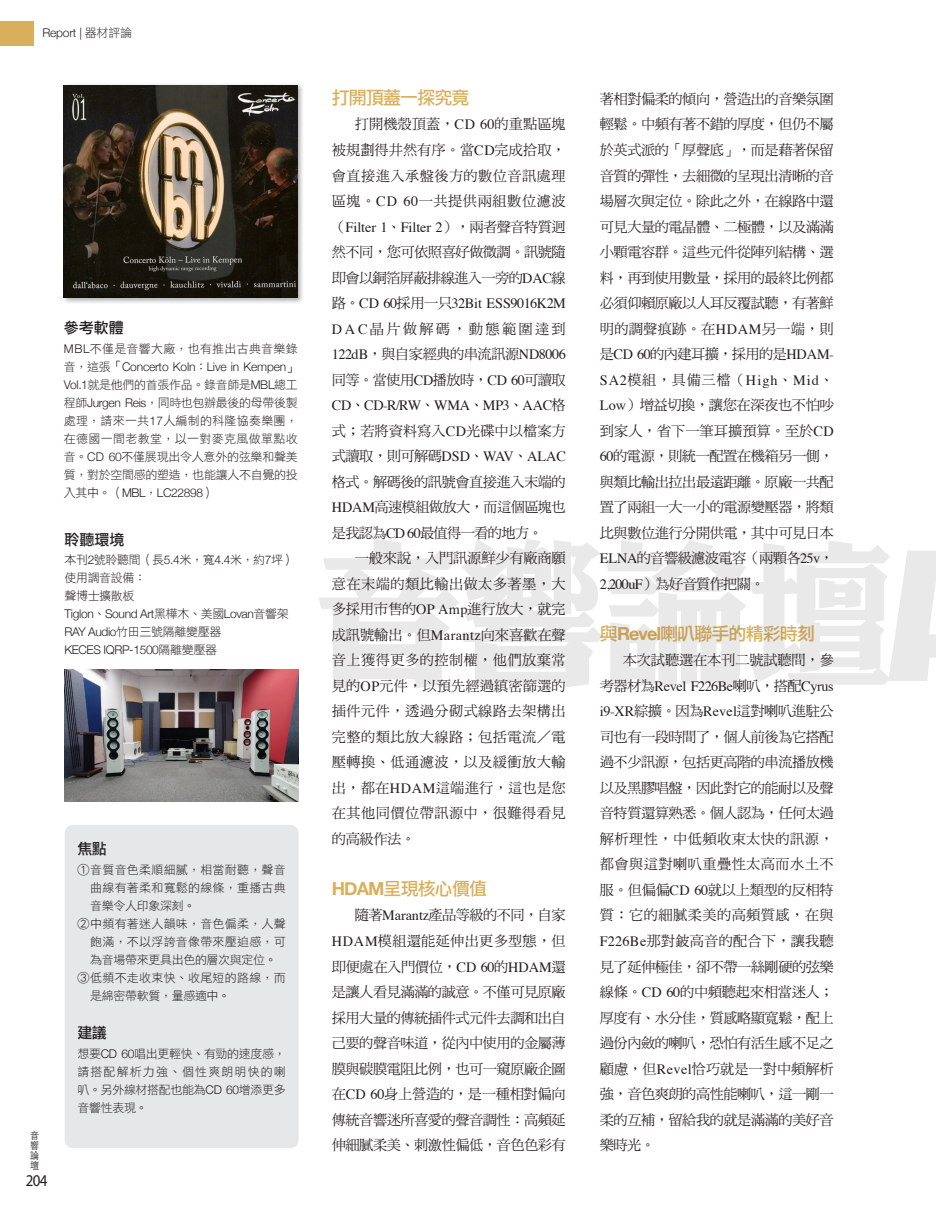
<style>
.page{position:relative;width:936px;height:1212px;background:#fff}
.page>*{position:absolute;margin:0;border:0;box-sizing:border-box;transform-origin:0 0}
.t1{font:157.5px "DF Li King Hei Std W8";color:#231f20;scale:.94 1}
.內標{font:18px "DF Li Hei Std W5";letter-spacing:-.05em;color:#daaf5c}
.t2{font:16.5px "Myriad Pro";color:#231f20;scale:.91 1}
.t3{font:15px "DF Li Hei Std W5";color:#231f20}
.內文{font:14.25px/25.5px "DF Ming Std W5";letter-spacing:-.035em;color:#231f20;text-align:justify}
.t4{font:12px/18px "DF Li Hei Std W3";letter-spacing:-.025em;color:#231f20;text-align:justify}
.t5{font:300 12px "Helvetica Neue";letter-spacing:-.03em;color:#231f20}
.t6{font:12px/18px "DF Li Hei Std W3";letter-spacing:.02em;color:#231f20}
.t7{font:300 9.9px/10.2px "ST Heiti TC";color:#231f20;text-align:justify;scale:.91 1}
.s1{font-family:"DF Li Hei Std W3";font-weight:400}
.s2{font-family:"Helvetica Neue";font-weight:300}
.s3{font-family:"Times"}
.s4{font-family:"Helvetica Neue";font-weight:700}
</style>
<div class="page">
<div style="left:65px;top:825px;width:233px;height:323px;background:#e6e7e9;border-radius:9px"></div>
<div style="left:62px;top:82px;width:242px;height:222px;background:#231f20;opacity:.35"></div>
<img style="left:64px;top:85px;width:234px;height:213px">
<img style="left:64px;top:669px;width:234px;height:132px">
<div style="left:0;top:21px;width:33px;height:24px;background:#daaf5c"></div>
<p class="t5" style="left:43px;top:23px;width:91px">Report | <span class="s1">器材評論</span></p>
<p class="t3" style="left:64px;top:319px;width:61px">參考軟體</p>
<p class="t4" style="left:64px;top:339px;width:235px"><span class="s2">MBL</span>不僅是音響大廠，也有推出古典音樂錄音，這張「<span class="s2">Concerto Koln</span>：<span class="s2">Live in Kempen</span>」<span class="s2">Vol.1</span>就是他們的首張作品。錄音師是<span class="s2">MBL</span>總工程師<span class="s2">Jurgen Reis</span>，同時也包辦最後的母帶後製處理，請來一共<span class="s2">17</span>人編制的科隆協奏樂團，在德國一間老教堂，以一對麥克風做單點收音。<span class="s2">CD 60</span>不僅展現出令人意外的弦樂和聲美質，對於空間感的塑造，也能讓人不自覺的投入其中。（<span class="s2">MBL</span>，<span class="s2">LC22898</span>）</p>
<p class="t3" style="left:64px;top:531px;width:61px">聆聽環境</p>
<p class="t4" style="left:64px;top:551px;width:232px">本刊<span class="s2">2</span>號聆聽間（長<span class="s2">5.4</span>米，寬<span class="s2">4.4</span>米，約<span class="s2">7</span>坪）</p>
<p class="t4" style="left:64px;top:569px;width:83px">使用調音設備：</p>
<p class="t4" style="left:64px;top:587px;width:72px">聲博士擴散板</p>
<p class="t5" style="left:64px;top:604px;width:226px">Tiglon<span class="s1">、</span>Sound Art<span class="s1">黑樺木、美國</span>Lovan<span class="s1">音響架</span></p>
<p class="t4" style="left:64px;top:623px;width:159px"><span class="s2">RAY Audio</span>竹田三號隔離變壓器</p>
<p class="t5" style="left:64px;top:640px;width:154px">KECES IQRP-1500<span class="s1">隔離變壓器</span></p>
<p class="t7" style="left:30px;top:1129px;width:11px">音響論壇</p>
<p class="t2" style="left:26px;top:1170px;width:25px">204</p>
<p class="t3" style="left:77px;top:841px;width:31px">焦點</p>
<p class="t4" style="left:90px;top:860px;width:197px;text-indent:-13px">①音質音色柔順細膩，相當耐聽，聲音曲線有著柔和寬鬆的線條，重播古典音樂令人印象深刻。</p>
<p class="t4" style="left:90px;top:914px;width:197px;text-indent:-13px">②中頻有著迷人韻味，音色偏柔，人聲飽滿，不以浮誇音像帶來壓迫感，可為音場帶來更具出色的層次與定位。</p>
<p class="t6" style="left:90px;top:968px;width:197px;text-indent:-13px">③低頻不走收束快、收尾短的路線，而是綿密帶軟質，量感適中。</p>
<p class="t3" style="left:77px;top:1025px;width:31px">建議</p>
<p class="t4" style="left:77px;top:1044px;width:210px">想要<span class="s2">CD 60</span>唱出更輕快、有勁的速度感，請搭配解析力強、個性爽朗明快的喇叭。另外線材搭配也能為<span class="s2">CD 60</span>增添更多音響性表現。</p>
<p class="內標" style="left:332px;top:88px;width:139px">打開頂蓋一探究竟</p>
<p class="內文" style="left:332px;top:111px;width:235px;text-indent:23px">打開機殼頂蓋，<span class="s3">CD 60</span>的重點區塊被規劃得井然有序。當<span class="s3">CD</span>完成拾取，會直接進入承盤後方的數位音訊處理區塊。<span class="s3">CD 60</span>一共提供兩組數位濾波（<span class="s3">Filter 1</span>、<span class="s3">Filter 2</span>），兩者聲音特質迥然不同，您可依照喜好做微調。訊號隨即會以銅箔屏蔽排線進入一旁的<span class="s3">DAC</span>線路。<span class="s3">CD 60</span>採用一只<span class="s3">32Bit ESS9016K2M DAC</span>晶片做解碼，動態範圍達到<span class="s3">122dB</span>，與自家經典的串流訊源<span class="s3">ND8006</span>同等。當使用<span class="s3">CD</span>播放時，<span class="s3">CD 60</span>可讀取<span class="s3">CD</span>、<span class="s3">CD-R/RW</span>、<span class="s3">WMA</span>、<span class="s3">MP3</span>、<span class="s3">AAC</span>格式；若將資料寫入<span class="s3">CD</span>光碟中以檔案方式讀取，則可解碼<span class="s3">DSD</span>、<span class="s3">WAV</span>、<span class="s3">ALAC</span>格式。解碼後的訊號會直接進入末端的<span class="s3">HDAM</span>高速模組做放大，而這個區塊也是我認為<span class="s3">CD 60</span>最值得一看的地方。</p>
<p class="內文" style="left:332px;top:545px;width:235px;text-indent:23px">一般來說，入門訊源鮮少有廠商願意在末端的類比輸出做太多著墨，大多採用市售的<span class="s3">OP Amp</span>進行放大，就完成訊號輸出。但<span class="s3">Marantz</span>向來喜歡在聲音上獲得更多的控制權，他們放棄常見的<span class="s3">OP</span>元件，以預先經過縝密篩選的插件元件，透過分砌式線路去架構出完整的類比放大線路；包括電流／電壓轉換、低通濾波，以及緩衝放大輸出，都在<span class="s3">HDAM</span>這端進行，這也是您在其他同價位帶訊源中，很難得看見的高級作法。</p>
<p class="內標" style="left:332px;top:879px;width:157px"><span class="s4">HDAM</span>呈現核心價值</p>
<p class="內文" style="left:332px;top:902px;width:235px;text-indent:23px">隨著<span class="s3">Marantz</span>產品等級的不同，自家<span class="s3">HDAM</span>模組還能延伸出更多型態，但即便處在入門價位，<span class="s3">CD 60</span>的<span class="s3">HDAM</span>還是讓人看見滿滿的誠意。不僅可見原廠採用大量的傳統插件式元件去調和出自己要的聲音味道，從內中使用的金屬薄膜與碳膜電阻比例，也可一窺原廠企圖在<span class="s3">CD 60</span>身上營造的，是一種相對偏向傳統音響迷所喜愛的聲音調性：高頻延伸細膩柔美、刺激性偏低，音色色彩有</p>
<p class="內文" style="left:600px;top:86px;width:235px">著相對偏柔的傾向，營造出的音樂氛圍輕鬆。中頻有著不錯的厚度，但仍不屬於英式派的「厚聲底」，而是藉著保留音質的彈性，去細微的呈現出清晰的音場層次與定位。除此之外，在線路中還可見大量的電晶體、二極體，以及滿滿小顆電容群。這些元件從陣列結構、選料，再到使用數量，採用的最終比例都必須仰賴原廠以人耳反覆試聽，有著鮮明的調聲痕跡。在<span class="s3">HDAM</span>另一端，則是<span class="s3">CD 60</span>的內建耳擴，採用的是<span class="s3">HDAM-SA2</span>模組，具備三檔（<span class="s3">High</span>、<span class="s3">Mid</span>、<span class="s3">Low</span>）增益切換，讓您在深夜也不怕吵到家人，省下一筆耳擴預算。至於<span class="s3">CD 60</span>的電源，則統一配置在機箱另一側，與類比輸出拉出最遠距離。原廠一共配置了兩組一大一小的電源變壓器，將類比與數位進行分開供電，其中可見日本<span class="s3">ELNA</span>的音響級濾波電容（兩顆各<span class="s3">25v</span>，<span class="s3">2,200uF</span>）為好音質作把關。</p>
<p class="內標" style="left:600px;top:624px;width:217px">與<span class="s4">Revel</span>喇叭聯手的精彩時刻</p>
<p class="內文" style="left:600px;top:647px;width:235px;text-indent:23px">本次試聽選在本刊二號試聽間，參考器材為<span class="s3">Revel F226Be</span>喇叭，搭配<span class="s3">Cyrus i9-XR</span>綜擴。因為<span class="s3">Revel</span>這對喇叭進駐公司也有一段時間了，個人前後為它搭配過不少訊源，包括更高階的串流播放機以及黑膠唱盤，因此對它的能耐以及聲音特質還算熟悉。個人認為，任何太過解析理性，中低頻收束太快的訊源，都會與這對喇叭重疊性太高而水土不服。但偏偏<span class="s3">CD 60</span>就以上類型的反相特質：它的細膩柔美的高頻質感，在與<span class="s3">F226Be</span>那對鈹高音的配合下，讓我聽見了延伸極佳，卻不帶一絲剛硬的弦樂線條。<span class="s3">CD 60</span>的中頻聽起來相當迷人；厚度有、水分佳，質感略顯寬鬆，配上過份內斂的喇叭，恐怕有活生感不足之顧慮，但<span class="s3">Revel</span>恰巧就是一對中頻解析強，音色爽朗的高性能喇叭，這一剛一柔的互補，留給我的就是滿滿的美好音樂時光。</p>
<h1 class="t1" style="left:314px;top:529px;width:617px">音響論壇</h1>
</div>
